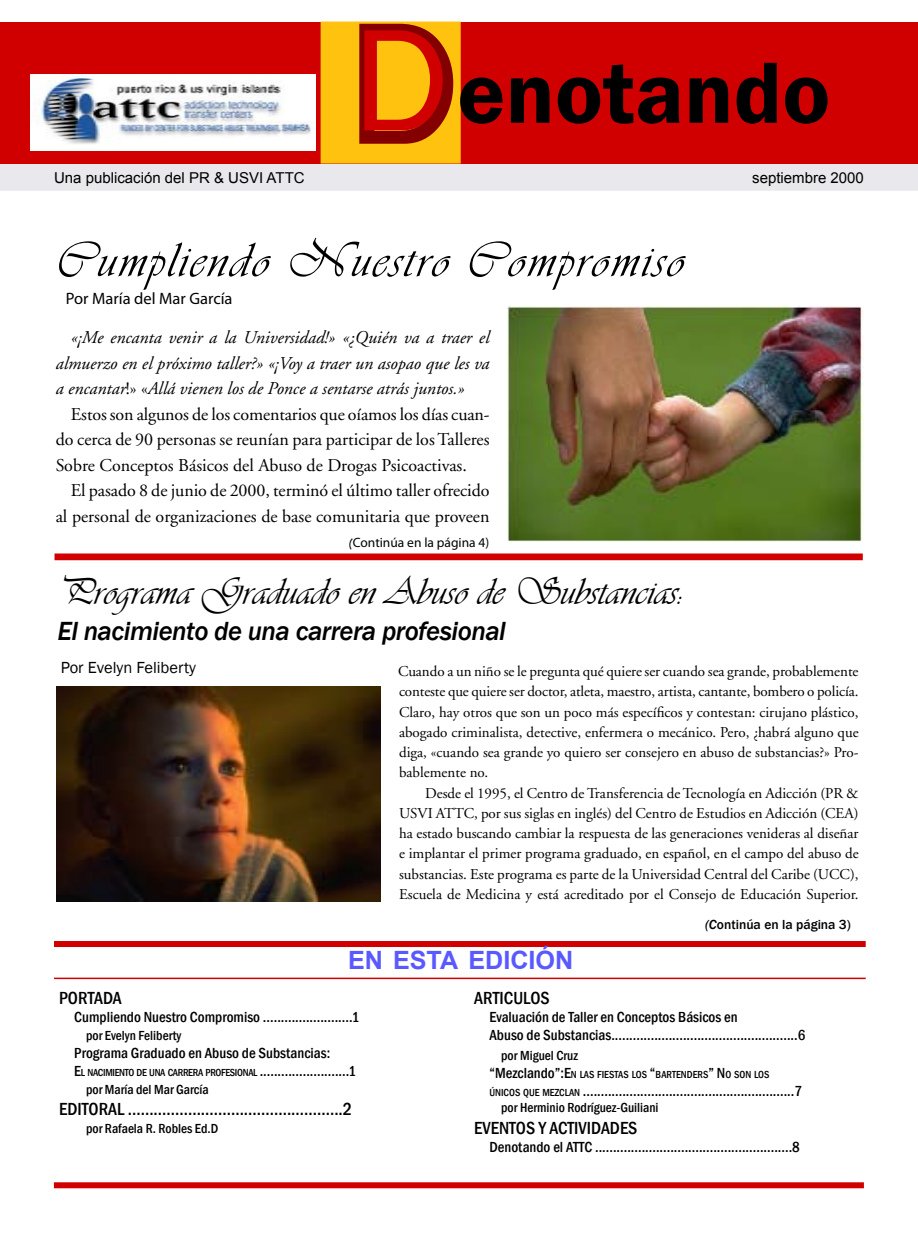
<style>
.page{position:relative;width:918px;height:1242px;background:#fff}
.page>*{position:absolute;margin:0;border:0;box-sizing:border-box;transform-origin:0 0}
.t1{font:600 90px "Franklin Gothic";color:#000}
.t2{font:51px "Vivaldii";letter-spacing:.05em;color:#000}
.t3{font:39px "Vivaldii";color:#000}
.t4{font:italic 500 27px "Franklin Gothic";letter-spacing:-.02em;color:#000}
.t5{font:700 25.2px "Arial";color:#5959ff}
.t6{font:18px/25.5px "Adobe Garamond";color:#000;text-align:justify}
.t7{font:italic 18px/25.5px "Adobe Garamond";color:#000;text-align:justify}
.t8{font:500 condensed 18px "Franklin Gothic";color:#000}
.t9{font:16.5px "Myriad Pro";color:#000}
.t10{font:16.5px "Franklin Gothic";color:#000}
.t11{font:15px/20.2px "Adobe Garamond";color:#000;text-align:justify}
.t12{font:500 condensed 15px/18px "Franklin Gothic";color:#000}
.t13{font:15px "Arial";color:#000}
.t14{font:500 condensed 13.5px "Franklin Gothic";color:#000}
.t15{font:13.5px "Myriad Pro";color:#000}
.t16{font:500 13.5px "Franklin Gothic";color:#000}
.t17{font:500 condensed 10.5px "Franklin Gothic";letter-spacing:-.03em;color:#000}
.t18{font:500 condensed 10.5px "Franklin Gothic";color:#000}
.s1{font-weight:400;font-size:180px;color:#840000}
.s2{font-weight:400;font-size:150px;color:#d00000}
.s3{font-style:normal}
.s4{font-family:"Tw Cen";font-style:italic}
.s5{font-style:italic}
.s6{font-size:15px}
.s7{font-size:10.5px}
</style>
<div class="page">
<div style="left:0;top:164px;width:918px;height:27px;background:#e8e8ed"></div>
<div style="left:0;top:22px;width:918px;height:142px;background:#d00000"></div>
<img style="left:30px;top:74px;width:286px;height:76px">
<div style="left:54px;top:941px;width:812px;height:6px;background:#d00000"></div>
<hr style="left:54px;top:978px;width:812px;height:1px;background:#d00000">
<div style="left:54px;top:1182px;width:810px;height:6px;background:#d00000"></div>
<img style="left:57px;top:687px;width:324px;height:214px">
<div style="left:321px;top:22px;width:139px;height:141px;background:#ffc20e"></div>
<div style="left:321px;top:22px;width:140px;height:142px;border:2px solid #ffc20e"></div>
<img style="left:508px;top:307px;width:356px;height:235px">
<div style="left:55px;top:554px;width:808px;height:6px;border:2px solid #d00000"></div>
<h1 class="t1" style="left:344px;top:37px;width:488px"><span class="s1">D</span><span class="s2">D</span>enotando</h1>
<p class="t13" style="left:54px;top:168px;width:252px">Una publicación del PR &amp; USVI ATTC</p>
<p class="t13" style="left:752px;top:168px;width:113px">septiembre 2000</p>
<h2 class="t2" style="left:56px;top:230px;width:630px">Cumpliendo Nuestro Compromiso</h2>
<p class="t9" style="left:66px;top:288px;width:168px">Por María del Mar García</p>
<p class="t7" style="left:56px;top:325px;width:435px;text-indent:15px">«¡Me encanta venir a la Universidad!» «¿Quién va a traer el almuerzo en el próximo taller?» «¡Voy a traer un asopao que les va a encantar<span class="s3">!» «</span>Allá vienen los de Ponce a sentarse atrás juntos.»</p>
<p class="t6" style="left:56px;top:402px;width:435px;text-indent:15px">Estos son algunos de los comentarios que oíamos los días cuan&shy;do cerca de 90 personas se reunían para participar de los Talleres Sobre Conceptos Básicos del Abuso de Drogas Psicoactivas.</p>
<p class="t6" style="left:56px;top:478px;width:435px;text-align:right">El pasado 8 de junio de 2000, terminó el último taller ofrecido al personal de organizaciones de base comunitaria que proveen</p>
<p class="t15" style="left:348px;top:534px;width:143px"><span class="s4">(</span>Continúa en la página 4)</p>
<h3 class="t3" style="left:57px;top:569px;width:628px">Programa Graduado en Abuso de Substancias:</h3>
<h3 class="t4" style="left:57px;top:615px;width:450px">El nacimiento de una carrera profesional</h3>
<p class="t10" style="left:61px;top:657px;width:137px">Por Evelyn Feliberty</p>
<p class="t11" style="left:398px;top:662px;width:462px">Cuando a un niño se le pregunta qué quiere ser cuando sea grande, probablemente conteste que quiere ser doctor, atleta, maestro, artista, cantante, bombero o policía.<br>Claro, hay otros que son un poco más específicos y contestan: cirujano plástico, abogado criminalista, detective, enfermera o mecánico. Pero, ¿habrá alguno que diga, «cuando sea grande yo quiero ser consejero en abuso de substancias?» Pro&shy;bablemente no.</p>
<p class="t11" style="left:399px;top:783px;width:461px;text-indent:26px">Desde el 1995, el Centro de Transferencia de Tecnología en Adicción (PR &amp; USVI ATTC, por sus siglas en inglés) del Centro de Estudios en Adicción (CEA) ha estado buscando cambiar la respuesta de las generaciones venideras al diseñar e implantar el primer programa graduado, en español, en el campo del abuso de substancias. Este programa es parte de la Universidad Central del Caribe (UCC), Escuela de Medicina y está acreditado por el Consejo de Educación Superior.</p>
<h3 class="t5" style="left:348px;top:943px;width:227px">EN ESTA EDICIÓN</h3>
<p class="t16" style="left:705px;top:916px;width:147px"><span class="s5">(C</span>ontinúa en la página 3)</p>
<p class="t8" style="left:59px;top:986px;width:64px">Portada</p>
<p class="t12" style="left:74px;top:1007px;width:287px">Cumpliendo Nuestro Compromiso .........................1</p>
<p class="t14" style="left:86px;top:1026px;width:97px">por Evelyn Feliberty</p>
<p class="t12" style="left:74px;top:1043px;width:257px">Programa Graduado en Abuso de Substancias:</p>
<p class="t17" style="left:74px;top:1065px;width:283px"><span class="s6">E</span>l nacimiento de una carrera profesional <span class="s6">.........................1</span></p>
<p class="t14" style="left:86px;top:1080px;width:124px">por María del Mar García</p>
<p class="t8" style="left:59px;top:1097px;width:295px">Editoral ..................................................2</p>
<p class="t14" style="left:86px;top:1120px;width:132px">por Rafaela R. Robles Ed.D</p>
<p class="t8" style="left:474px;top:986px;width:75px">Articulos</p>
<p class="t12" style="left:474px;top:1008px;width:333px;text-indent:15px">Evaluación de Taller en Conceptos Básicos en<br>Abuso de Substancias....................................................6</p>
<p class="t14" style="left:501px;top:1047px;width:78px">por Miguel Cruz</p>
<p class="t18" style="left:489px;top:1068px;width:282px"><span class="s6">“Mezclando”:E</span>n las fiestas los <span class="s6">“</span>bartenders<span class="s6">” N</span> o son los</p>
<p class="t12" style="left:489px;top:1082px;width:314px"><span class="s7">únicos que mezclan</span> ...........................................................7</p>
<p class="t14" style="left:501px;top:1099px;width:159px">por Herminio Rodríguez-Guiliani</p>
<p class="t8" style="left:474px;top:1116px;width:155px">Eventos y Actividades</p>
<p class="t12" style="left:489px;top:1138px;width:312px">Denotando el ATTC .......................................................8</p>
</div>
